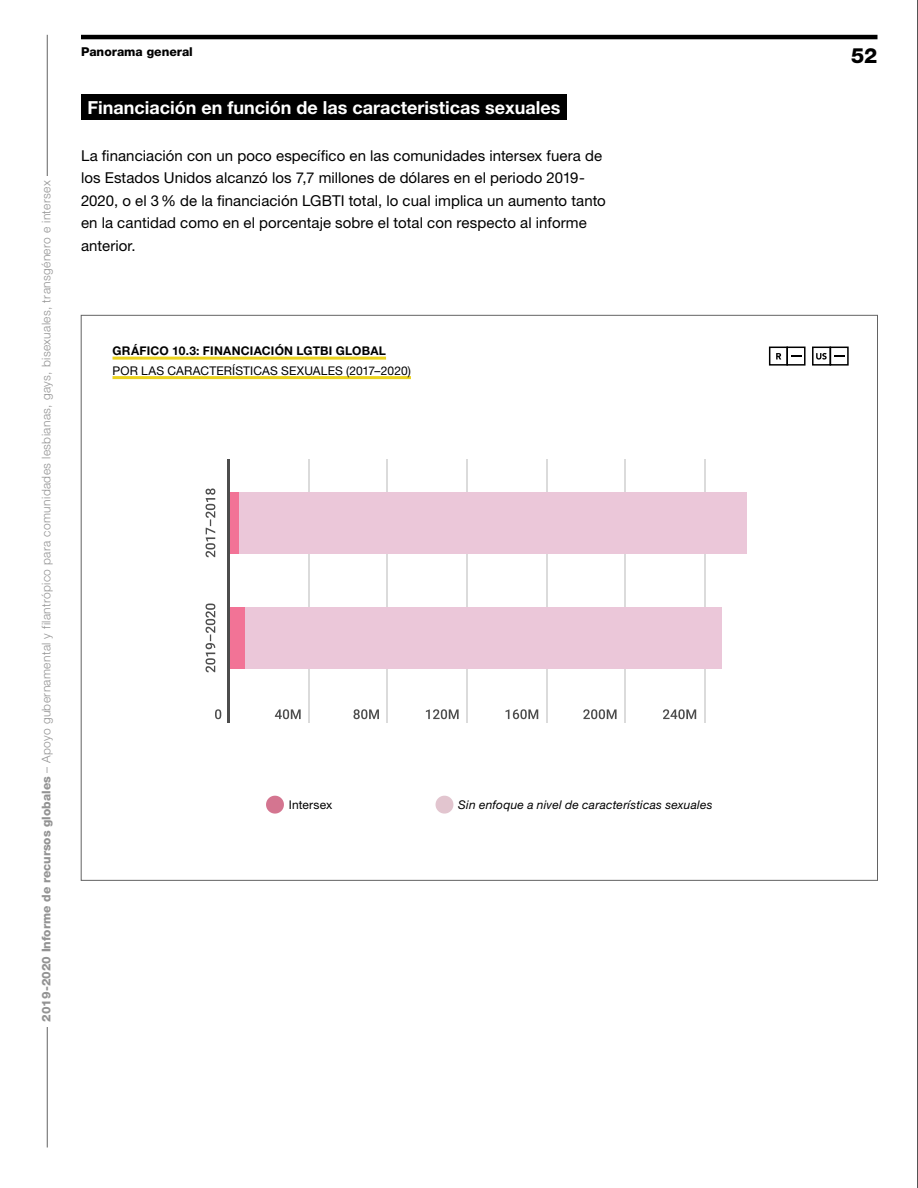
<style>
.page{position:relative;width:918px;height:1188px;background:#fff}
.page>*{position:absolute;margin:0;border:0;box-sizing:border-box;transform-origin:0 0}
.t1{font:800 21px "Helvetica Neue LT Std";color:#000}
.t2{font:700 18px "Helvetica Neue LT Std";color:#fff}
.t3{font:15px/22.5px "Helvetica Neue LT Std";letter-spacing:.005em;color:#000}
.t4{font:800 12.3px "Helvetica Neue LT Std";color:#000}
.t5{font:300 12px "Helvetica Neue LT Std";letter-spacing:.03em;color:#939393}
.t6{font:12px "Helvetica Neue LT Std";letter-spacing:.01em;color:#000}
.t7{font:italic 12px "Helvetica Neue LT Std";letter-spacing:.02em;color:#000}
.t8{font:700 12px "Helvetica Neue LT Std";letter-spacing:.02em;color:#000}
.s1{font-weight:800}
</style>
<div class="page">
<div style="left:81px;top:315px;width:797px;height:566px;background:#fff;border:1px solid #636363"></div>
<div style="left:81px;top:94px;width:486px;height:26px;background:#000"></div>
<div style="left:830px;top:347px;width:19px;height:19px;border:2px solid #000"></div>
<div style="left:812px;top:347px;width:19px;height:19px;border:2px solid #000"></div>
<svg style="left:816px;top:353px;width:11px;height:7px"></svg>
<svg style="left:834px;top:355px;width:11px;height:2px"></svg>
<div style="left:786px;top:347px;width:20px;height:19px;border:2px solid #000"></div>
<div style="left:769px;top:347px;width:19px;height:19px;border:2px solid #000"></div>
<svg style="left:791px;top:355px;width:10px;height:2px"></svg>
<svg style="left:776px;top:353px;width:5px;height:7px"></svg>
<hr style="left:113px;top:357px;width:273px;height:3px;background:#ebd21d">
<hr style="left:113px;top:376px;width:298px;height:3px;background:#ebd21d">
<svg style="left:266px;top:796px;width:18px;height:18px"></svg>
<svg style="left:436px;top:796px;width:17px;height:18px"></svg>
<svg style="left:206px;top:488px;width:9px;height:69px"></svg>
<svg style="left:206px;top:604px;width:9px;height:68px"></svg>
<hr style="left:227px;top:460px;width:3px;height:263px;background:#4d4d4d">
<hr style="left:308px;top:460px;width:2px;height:263px;background:#dbdbdb">
<hr style="left:387px;top:460px;width:1px;height:263px;background:#dbdbdb">
<hr style="left:466px;top:460px;width:2px;height:263px;background:#dbdbdb">
<hr style="left:546px;top:460px;width:1px;height:263px;background:#dbdbdb">
<hr style="left:624px;top:460px;width:2px;height:263px;background:#dbdbdb">
<hr style="left:704px;top:460px;width:1px;height:263px;background:#dbdbdb">
<svg style="left:215px;top:709px;width:6px;height:10px"></svg>
<svg style="left:275px;top:709px;width:26px;height:10px"></svg>
<svg style="left:353px;top:709px;width:26px;height:10px"></svg>
<svg style="left:426px;top:709px;width:33px;height:10px"></svg>
<svg style="left:506px;top:709px;width:32px;height:10px"></svg>
<svg style="left:583px;top:709px;width:34px;height:10px"></svg>
<svg style="left:663px;top:709px;width:33px;height:10px"></svg>
<div style="left:230px;top:492px;width:10px;height:61px;background:#f27396"></div>
<div style="left:240px;top:492px;width:507px;height:61px;background:#ebc7d9"></div>
<div style="left:230px;top:607px;width:15px;height:61px;background:#f27396"></div>
<div style="left:245px;top:607px;width:477px;height:61px;background:#ebc7d9"></div>
<hr style="left:917px;top:0;width:1px;height:1188px;background:#636363">
<hr style="left:81px;top:35px;width:797px;height:4px;background:#000">
<hr style="left:47px;top:35px;width:1px;height:160px;background:#636363">
<hr style="left:47px;top:987px;width:1px;height:160px;background:#636363">
<p class="t5" style="left:39px;top:1022px;width:843px;rotate:-90deg"><span class="s1">2019-2020 Informe de recursos globales</span> – Apoyo gubernamental y filantrópico para comunidades lesbianas, gays, bisexuales, transgénero e intersex</p>
<p class="t4" style="left:81px;top:45px;width:113px">Panorama general</p>
<p class="t2" style="left:88px;top:96px;width:474px">Financiación en función de las caracteristicas sexuales</p>
<p class="t3" style="left:81px;top:144px;width:526px">La financiación con un poco específico en las comunidades intersex fuera de los Estados Unidos alcanzó los 7,7 millones de dólares en el periodo 2019- 2020, o el 3% de la financiación LGBTI total, lo cual implica un aumento tanto en la cantidad como en el porcentaje sobre el total con respecto al informe anterior.</p>
<p class="t8" style="left:113px;top:343px;width:275px">GRÁFICO 10.3: FINANCIACIÓN LGTBI GLOBAL</p>
<p class="t6" style="left:113px;top:363px;width:300px">POR LAS CARACTERÍSTICAS SEXUALES (2017–2020)</p>
<p class="t6" style="left:289px;top:797px;width:45px">Intersex</p>
<p class="t7" style="left:458px;top:797px;width:256px">Sin enfoque a nivel de características sexuales</p>
<h1 class="t1" style="left:851px;top:43px;width:28px">52</h1>
</div>
